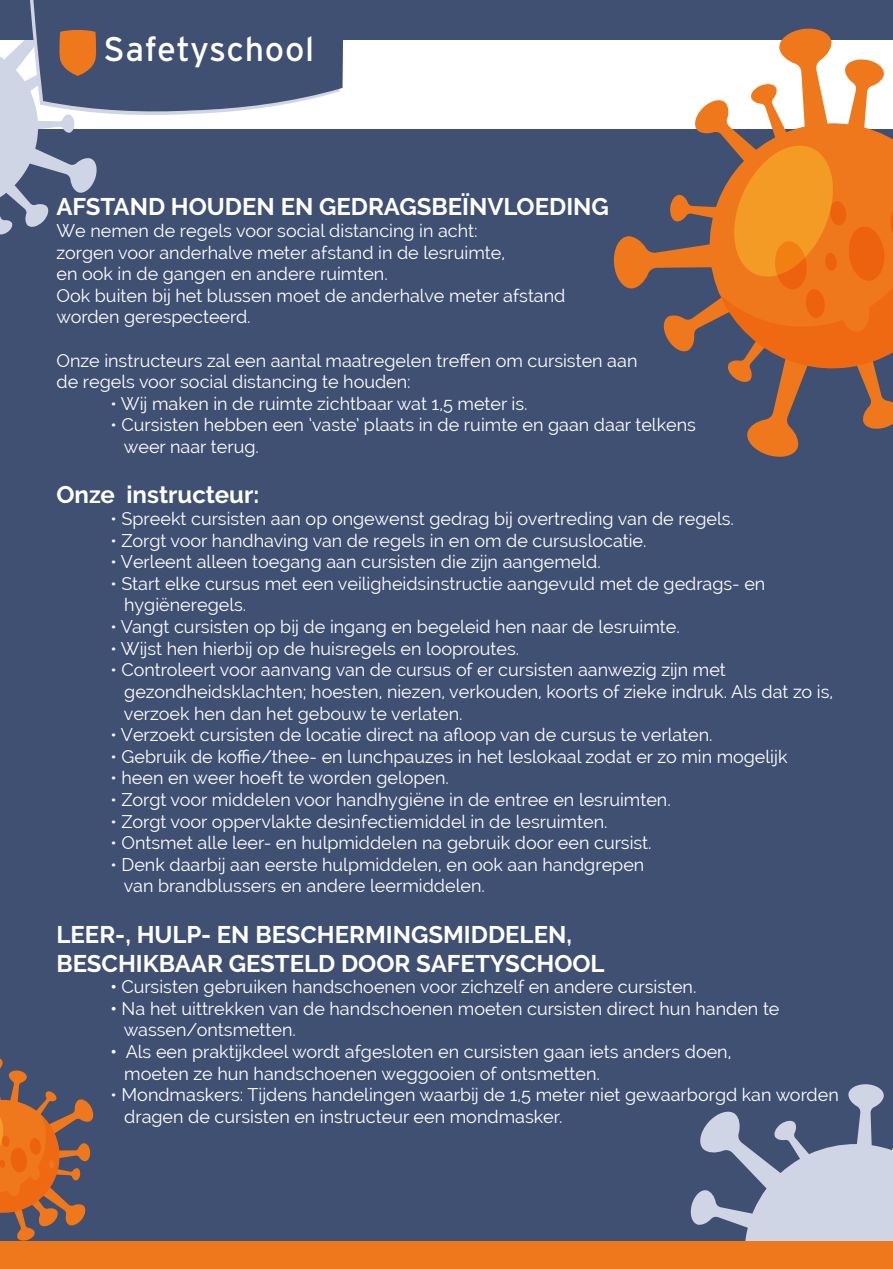
<style>
.page{position:relative;width:893px;height:1269px;background:#fff}
.page>*{position:absolute;margin:0;border:0;box-sizing:border-box;transform-origin:0 0}
.t1{font:34.05px "Interstate";letter-spacing:.01em;color:#fff}
.t2{font:700 24px/28.8px "Raleway";color:#fff}
.t3{font:18px/21.6px "Raleway";color:#fff}
.s1{font-weight:700}
</style>
<div class="page">
<div style="left:1px;top:129px;width:892px;height:1113px;background:#405072"></div>
<svg style="left:672px;top:1084px;width:221px;height:158px"></svg>
<div style="left:0;top:1242px;width:893px;height:27px;background:#ef781c"></div>
<div style="left:0;top:0;width:893px;height:40px;background:#405072"></div>
<svg style="left:0;top:0;width:343px;height:277px"></svg>
<svg style="left:613px;top:28px;width:280px;height:429px"></svg>
<svg style="left:0;top:1055px;width:94px;height:186px"></svg>
<h1 class="t1" style="left:104px;top:30px;width:212px">Safetyschool</h1>
<h2 class="t2" style="left:56px;top:193px;width:554px">AFSTAND HOUDEN EN GEDRAGSBEÏNVLOEDING</h2>
<p class="t3" style="left:56px;top:220px;width:510px">We nemen de regels voor social distancing in acht:<br>zorgen voor anderhalve meter afstand in de lesruimte,<br>en ook in de gangen en andere ruimten.<br>Ook buiten bij het blussen moet de anderhalve meter afstand worden gerespecteerd.</p>
<p class="t3" style="left:56px;top:349px;width:582px">Onze instructeurs zal een aantal maatregelen treffen om cursisten aan de regels voor social distancing te houden:</p>
<p class="t3" style="left:110px;top:393px;width:419px">• Wij maken in de ruimte zichtbaar wat 1,5 meter is.</p>
<p class="t3" style="left:124px;top:414px;width:574px;text-indent:-13px">• Cursisten hebben een ‘vaste’ plaats in de ruimte en gaan daar telkens weer naar terug.</p>
<h2 class="t2" style="left:56px;top:481px;width:204px">Onze instructeur:</h2>
<p class="t3" style="left:110px;top:508px;width:625px">• Spreekt cursisten aan op ongewenst gedrag bij overtreding van de regels.</p>
<p class="t3" style="left:110px;top:529px;width:538px">• Zorgt voor handhaving van de regels in en om de cursuslocatie.</p>
<p class="t3" style="left:110px;top:551px;width:492px">• Verleent alleen toegang aan cursisten die zijn aangemeld.</p>
<p class="t3" style="left:124px;top:573px;width:643px;text-indent:-14px">• Start elke cursus met een veiligheidsinstructie aangevuld met de gedrags- en hygiëneregels.</p>
<p class="t3" style="left:110px;top:616px;width:571px">• Vangt cursisten op bij de ingang en begeleid hen naar de lesruimte.</p>
<p class="t3" style="left:110px;top:637px;width:410px">• Wijst hen hierbij op de huisregels en looproutes.</p>
<p class="t3" style="left:124px;top:659px;width:711px;text-indent:-13px">• Controleert voor aanvang van de cursus of er cursisten aanwezig zijn met gezondheidsklachten; hoesten, niezen, verkouden, koorts of zieke indruk. Als dat zo is, verzoek hen dan het gebouw te verlaten.</p>
<p class="t3" style="left:110px;top:724px;width:603px">• Verzoekt cursisten de locatie direct na afloop van de cursus te verlaten.</p>
<p class="t3" style="left:110px;top:745px;width:678px">• Gebruik de koffie/thee- en lunchpauzes in het leslokaal zodat er zo min mogelijk</p>
<p class="t3" style="left:110px;top:767px;width:340px">• heen en weer hoeft te worden gelopen.</p>
<p class="t3" style="left:110px;top:789px;width:562px">• Zorgt voor middelen voor handhygiëne in de entree en lesruimten.</p>
<p class="t3" style="left:110px;top:810px;width:498px">• Zorgt voor oppervlakte desinfectiemiddel in de lesruimten.</p>
<p class="t3" style="left:110px;top:832px;width:543px">• Ontsmet alle leer- en hulpmiddelen na gebruik door een cursist.</p>
<p class="t3" style="left:124px;top:853px;width:522px;text-indent:-13px">• Denk daarbij aan eerste hulpmiddelen, en ook aan handgrepen van brandblussers en andere leermiddelen.</p>
<h2 class="t2" style="left:56px;top:920px;width:550px">LEER-, HULP- EN BESCHERMINGSMIDDELEN,<br>BESCHIKBAAR GESTELD DOOR SAFETYSCHOOL</h2>
<p class="t3" style="left:110px;top:976px;width:587px"><span class="s1">•</span> Cursisten gebruiken handschoenen voor zichzelf en andere cursisten.</p>
<p class="t3" style="left:124px;top:997px;width:657px;text-indent:-13px"><span class="s1">•</span> Na het uittrekken van de handschoenen moeten cursisten direct hun handen te wassen/ontsmetten.</p>
<p class="t3" style="left:124px;top:1041px;width:609px;text-indent:-14px"><span class="s1">•</span> Als een praktijkdeel wordt afgesloten en cursisten gaan iets anders doen, moeten ze hun handschoenen weggooien of ontsmetten.</p>
<p class="t3" style="left:124px;top:1084px;width:716px;text-indent:-14px">• Mondmaskers: Tijdens handelingen waarbij de 1,5 meter niet gewaarborgd kan worden dragen de cursisten en instructeur een mondmasker.</p>
</div>
